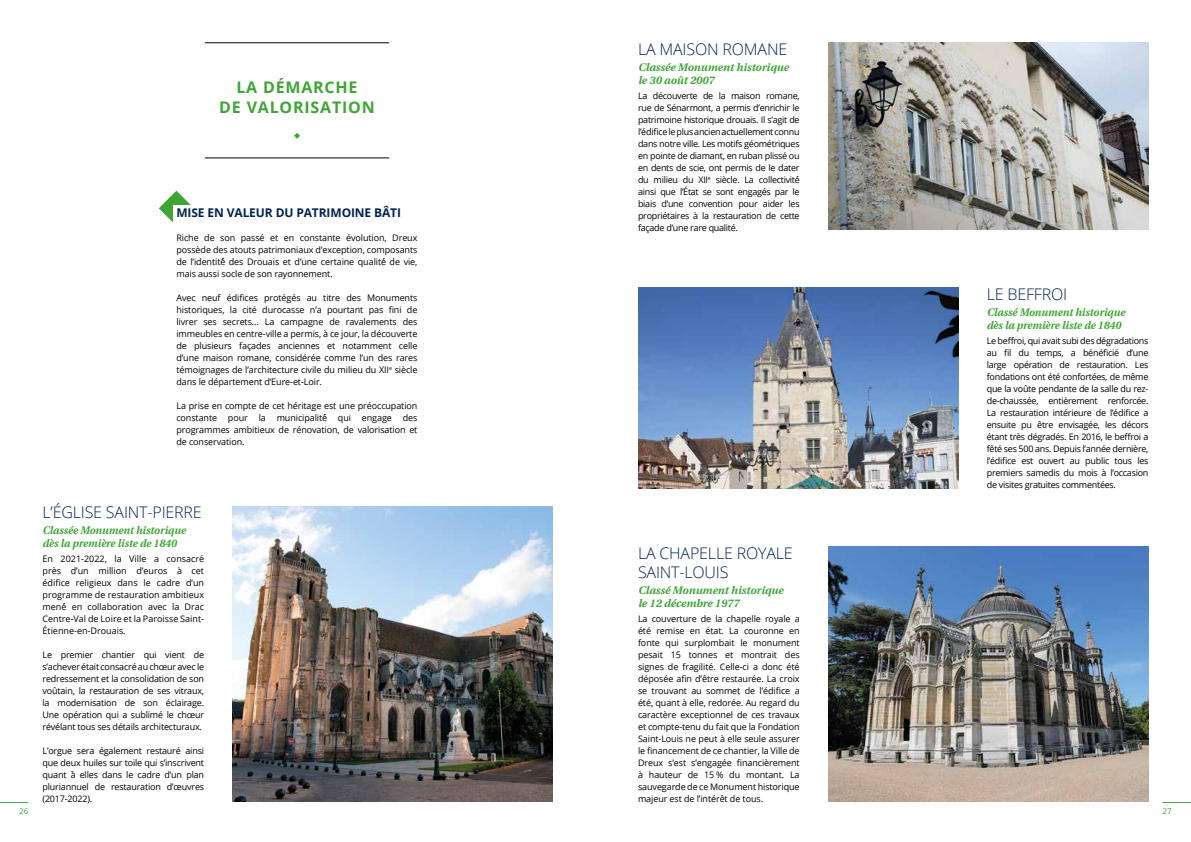
<style>
.page{position:relative;width:1191px;height:842px;background:#fff}
.page>*{position:absolute;margin:0;border:0;box-sizing:border-box;transform-origin:0 0}
.t1{font:300 16px/19.2px "Open Sans";letter-spacing:-.01em;color:#002450}
.t2{font:700 16px/20px "Open Sans";letter-spacing:.05em;color:#3fa535;text-align:center}
.t3{font:700 12px "Open Sans";letter-spacing:-.01em;color:#002450}
.t4{font:italic 700 11px/13px "Heuristica";color:#3fa535;scale:.95 1}
.t5{font:italic 700 11px/13px "Heuristica";color:#3fa535}
.t6{font:9px/12px "Open Sans";letter-spacing:-.03em;color:#000;text-align:justify}
.t7{font:8px "Open Sans";color:#3fa535}
</style>
<div class="page">
<hr style="left:205px;top:43px;width:184px;height:1px;background:#000">
<hr style="left:205px;top:158px;width:184px;height:1px;background:#000">
<svg style="left:294px;top:133px;width:6px;height:6px"></svg>
<svg style="left:159px;top:191px;width:32px;height:32px"></svg>
<div style="left:174px;top:205px;width:246px;height:258px;background:#fff"></div>
<img style="left:232px;top:506px;width:321px;height:295px">
<svg style="left:0;top:802px;width:28px;height:1px"></svg>
<svg style="left:1162px;top:802px;width:29px;height:1px"></svg>
<img style="left:828px;top:43px;width:320px;height:187px">
<img style="left:638px;top:288px;width:320px;height:201px">
<img style="left:828px;top:547px;width:320px;height:255px">
<h1 class="t2" style="left:219px;top:79px;width:157px">LA DÉMARCHE<br>DE VALORISATION</h1>
<h2 class="t3" style="left:176px;top:208px;width:226px">MISE EN VALEUR DU PATRIMOINE BÂTI</h2>
<p class="t6" style="left:176px;top:232px;width:242px">Riche de son passé et en constante évolution, Dreux possède des atouts patrimoniaux d’exception, composants de l’identité́des Drouais et d’une certaine qualité́de vie, mais aussi socle de son rayonnement.</p>
<p class="t6" style="left:176px;top:291px;width:242px">Avec neuf édifices protégés au titre des Monuments historiques, la cité durocasse n’a pourtant pas fini de livrer ses secrets... La campagne de ravalements des immeubles en centre-ville a permis, à ce jour, la découverte de plusieurs façades anciennes et notamment celle d’une maison romane, considérée comme l’un des rares témoignages de l’architecture civile du milieu du XII<sup>e</sup> siècle dans le département d’Eure-et-Loir.</p>
<p class="t6" style="left:176px;top:400px;width:242px">La prise en compte de cet héritage est une préoccupation constante pour la municipalité́ qui engage des programmes ambitieux de rénovation, de valorisation et de conservation.</p>
<h1 class="t1" style="left:43px;top:505px;width:161px">L’ÉGLISE SAINT-PIERRE</h1>
<p class="t4" style="left:43px;top:524px;width:152px">Classée Monument historique dès la première liste de 1840</p>
<p class="t6" style="left:43px;top:554px;width:163px">En 2021-2022, la Ville a consacré près d’un million d’euros à cet édifice religieux dans le cadre d’un programme de restauration ambitieux mené́ en collaboration avec la Drac Centre-Val de Loire et la Paroisse Saint-Étienne-en-Drouais.</p>
<p class="t6" style="left:43px;top:649px;width:163px">Le premier chantier qui vient de s’achever était consacré au chœur avec le redressement et la consolidation de son voûtain, la restauration de ses vitraux, la modernisation de son éclairage.<br>Une opération qui a sublimé le chœur révélant tous ses détails architecturaux.</p>
<p class="t6" style="left:43px;top:746px;width:163px">L’orgue sera également restauré ainsi que deux huiles sur toile qui s’inscrivent quant à̀elles dans le cadre d’un plan pluriannuel de restauration d’œuvres (2017-2022).</p>
<h1 class="t1" style="left:638px;top:41px;width:151px">LA MAISON ROMANE</h1>
<p class="t5" style="left:638px;top:61px;width:152px">Classée Monument historique le 30 août 2007</p>
<p class="t6" style="left:638px;top:90px;width:166px;text-align:left">La découverte de la maison romane, rue de Sénarmont, a permis d’enrichir le patrimoine historique drouais. Il s’agit de l’édifice le plus ancien actuellement connu dans notre ville. Les motifs géométriques en pointe de diamant, en ruban plissé ou en dents de scie, ont permis de le dater du milieu du XII<sup>e</sup> siècle. La collectivité́ ainsi que l’État se sont engagés par le biais d’une convention pour aider les propriétaires à la restauration de cette façade d’une rare qualité.</p>
<h1 class="t1" style="left:638px;top:545px;width:156px">LA CHAPELLE ROYALE<br>SAINT-LOUIS</h1>
<p class="t5" style="left:638px;top:584px;width:147px">Classé Monument historique le 12 décembre 1977</p>
<p class="t6" style="left:638px;top:613px;width:163px">La couverture de la chapelle royale a été remise en état. La couronne en fonte qui surplombait le monument pesait 15 tonnes et montrait des signes de fragilité. Celle-ci a donc été déposée afin d’être restaurée. La croix se trouvant au sommet de l’édifice a été, quant à elle, redorée. Au regard du caractère exceptionnel de ces travaux et compte-tenu du fait que la Fondation Saint-Louis ne peut à elle seule assurer le financement de ce chantier, la Ville de Dreux s’est s’engagée financièrement à hauteur de 15 % du montant. La sauvegarde de ce Monument historique majeur est de l’intérêt de tous.</p>
<h1 class="t1" style="left:986px;top:286px;width:82px">LE BEFFROI</h1>
<p class="t4" style="left:986px;top:306px;width:147px">Classé Monument historique dès la première liste de 1840</p>
<p class="t6" style="left:986px;top:334px;width:163px">Le beffroi, qui avait subi des dégradations au fil du temps, a bénéficié d’une large opération de restauration. Les fondations ont été confortées, de même que la voûte pendante de la salle du rez&shy;de-chaussée, entièrement renforcée.<br>La restauration intérieure de l’édifice a ensuite pu être envisagée, les décors étant très dégradés. En 2016, le beffroi a fêté ses 500 ans. Depuis l’année dernière, l’édifice est ouvert au public tous les premiers samedis du mois à l’occasion de visites gratuites commentées.</p>
<p class="t7" style="left:19px;top:807px;width:11px">26</p>
<p class="t7" style="left:1162px;top:807px;width:11px">27</p>
</div>
